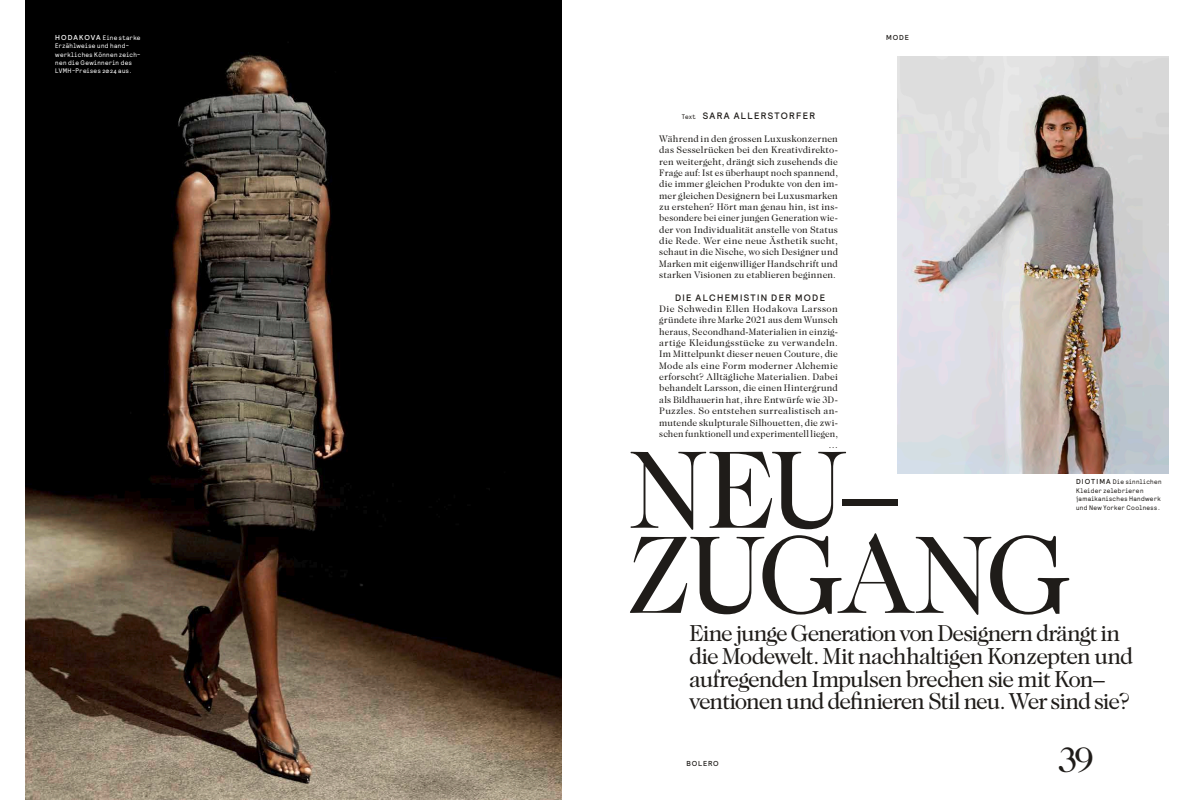
<style>
.page{position:relative;width:1191px;height:800px;background:#fff}
.page>*{position:absolute;margin:0;border:0;box-sizing:border-box;transform-origin:0 0}
.t1{font:108px/85px "AS Caslon";letter-spacing:-.02em;color:#1f1c19}
.t2{font:36px "Caslon 224 Std";color:#1f1c19}
.t3{font:23.4px/22.7px "Caslon 224 Std";letter-spacing:-.045em;color:#1f1c19}
.t4{font:9.6px/11.3px "Caslon 224 Std";letter-spacing:.01em;color:#1f1c19;text-align:justify}
.t5{font:500 9.3px "Relative";letter-spacing:.14em;color:#1f1c19}
.t6{font:500 7.2px "Relative";letter-spacing:.115em;color:#1f1c19}
.t7{font:6.6px/8.4px "Relative Faux";letter-spacing:.055em;color:#fff}
.t8{font:6.6px/8.4px "Relative Faux";letter-spacing:.055em;color:#1f1c19}
.s1{font-family:"Relative";font-weight:500;font-size:7.2px}
.s2{font-family:"Relative Faux";font-weight:400;font-size:6.6px}
</style>
<div class="page">
<img style="left:26px;top:0;width:536px;height:799px">
<img style="left:897px;top:57px;width:271px;height:416px">
<p class="t7" style="left:55px;top:33px;width:87px"><span class="s1">HODAKOVA</span> Eine starke<br>Erzählweise und hand&shy;werkliches Können zeich&shy;nen die Gewinnerin des<br>LVMH-Preises 2024 aus.</p>
<p class="t5" style="left:682px;top:110px;width:135px"><span class="s2">Text</span> SARA ALLERSTORFER</p>
<p class="t4" style="left:659px;top:133px;width:180px">Während in den grossen Luxuskonzernen das Sesselrücken bei den Kreativdirekto&shy;ren weitergeht, drängt sich zusehends die Frage auf: Ist es überhaupt noch spannend, die immer gleichen Produkte von den im&shy;mer gleichen Designern bei Luxusmarken zu erstehen? Hört man genau hin, ist ins&shy;besondere bei einer jungen Generation wie&shy;der von Individualität anstelle von Status die Rede. Wer eine neue Ästhetik sucht, schaut in die Nische, wo sich Designer und Marken mit eigenwilliger Handschrift und starken Visionen zu etablieren beginnen.</p>
<p class="t5" style="left:675px;top:291px;width:152px">DIE ALCHEMISTIN DER MODE</p>
<p class="t4" style="left:659px;top:303px;width:180px">Die Schwedin Ellen Hodakova Larsson gründete ihre Marke 2021 aus dem Wunsch heraus, Secondhand-Materialien in einzig&shy;artige Kleidungsstücke zu verwandeln.<br>Im Mittelpunkt dieser neuen Couture, die Mode als eine Form moderner Alchemie erforscht? Alltägliche Materialien. Dabei behandelt Larsson, die einen Hintergrund als Bildhauerin hat, ihre Entwürfe wie 3D-Puzzles. So entstehen surrealistisch an&shy;mutende skulpturale Silhouetten, die zwi&shy;schen funktionell und experimentell liegen,</p>
<p class="t4" style="left:828px;top:439px;width:11px">…</p>
<p class="t6" style="left:886px;top:32px;width:24px">MODE</p>
<h1 class="t1" style="left:626px;top:446px;width:444px">NEU–<br>ZUGANG</h1>
<h3 class="t3" style="left:689px;top:621px;width:445px">Eine junge Generation von Designern drängt in die Modewelt. Mit nachhaltigen Konzepten und aufregenden Impulsen brechen sie mit Kon– ventionen und definieren Stil neu. Wer sind sie?</h3>
<p class="t8" style="left:1076px;top:477px;width:87px"><span class="s1">DIOTIMA</span> Die sinnlichen<br>Kleider zelebrieren jamaikanisches Handwerk und New Yorker Coolness.</p>
<p class="t6" style="left:686px;top:758px;width:34px">BOLERO</p>
<h2 class="t2" style="left:1058px;top:738px;width:37px">39</h2>
</div>
